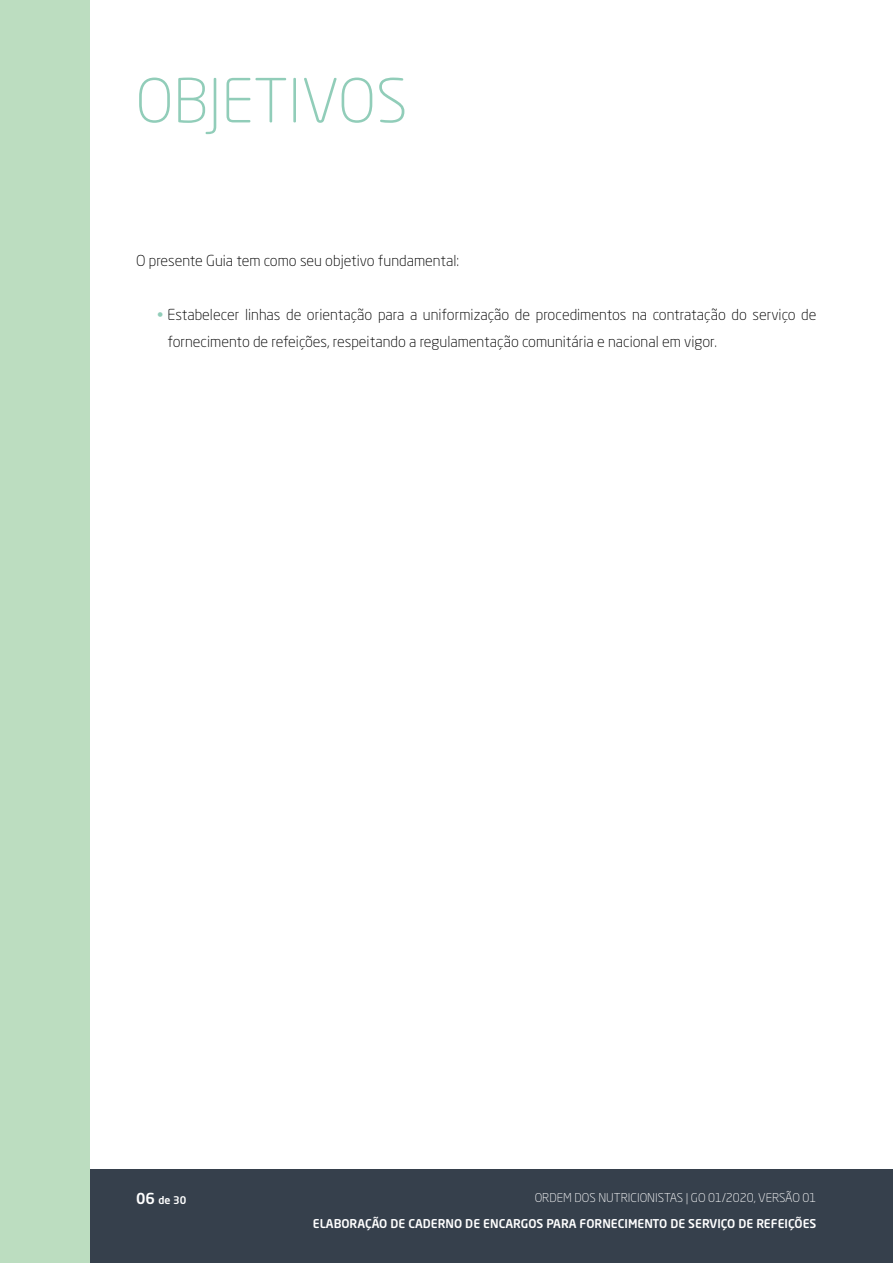
<style>
.page{position:relative;width:893px;height:1263px;background:#fff}
.page>*{position:absolute;margin:0;border:0;box-sizing:border-box;transform-origin:0 0}
.t1{font:300 60px "Neo Sans Std";color:#91cdb9}
.t2{font:300 15px/27px "Neo Sans Std";color:#000}
.t3{font:500 12px "Neo Sans Std";color:#fff}
.t4{font:300 12px "Neo Sans Std";color:#fff}
.t5{font:500 10.5px "Neo Sans Std";color:#fff}
.s1{color:#91cdb9}
.s2{font-size:15px}
</style>
<div class="page">
<div style="left:0;top:1169px;width:893px;height:94px;background:#36404c"></div>
<div style="left:0;top:0;width:89px;height:1263px;background:#bcddc0"></div>
<h1 class="t1" style="left:136px;top:65px;width:274px">OBJETIVOS</h1>
<p class="t2" style="left:136px;top:246px;width:325px">O presente Guia tem como seu objetivo fundamental:</p>
<p class="t2" style="left:167px;top:300px;width:651px;text-indent:-10px"><span class="s1">•</span> Estabelecer linhas de orientação para a uniformização de procedimentos na contratação do serviço de fornecimento de refeições, respeitando a regulamentação comunitária e nacional em vigor.</p>
<p class="t5" style="left:136px;top:1193px;width:52px"><span class="s2">06</span> de 30</p>
<p class="t4" style="left:535px;top:1190px;width:283px">ORDEM DOS NUTRICIONISTAS | GO 01/2020, VERSÃO 01</p>
<p class="t3" style="left:313px;top:1216px;width:505px">ELABORAÇÃO DE CADERNO DE ENCARGOS PARA FORNECIMENTO DE SERVIÇO DE REFEIÇÕES</p>
</div>
